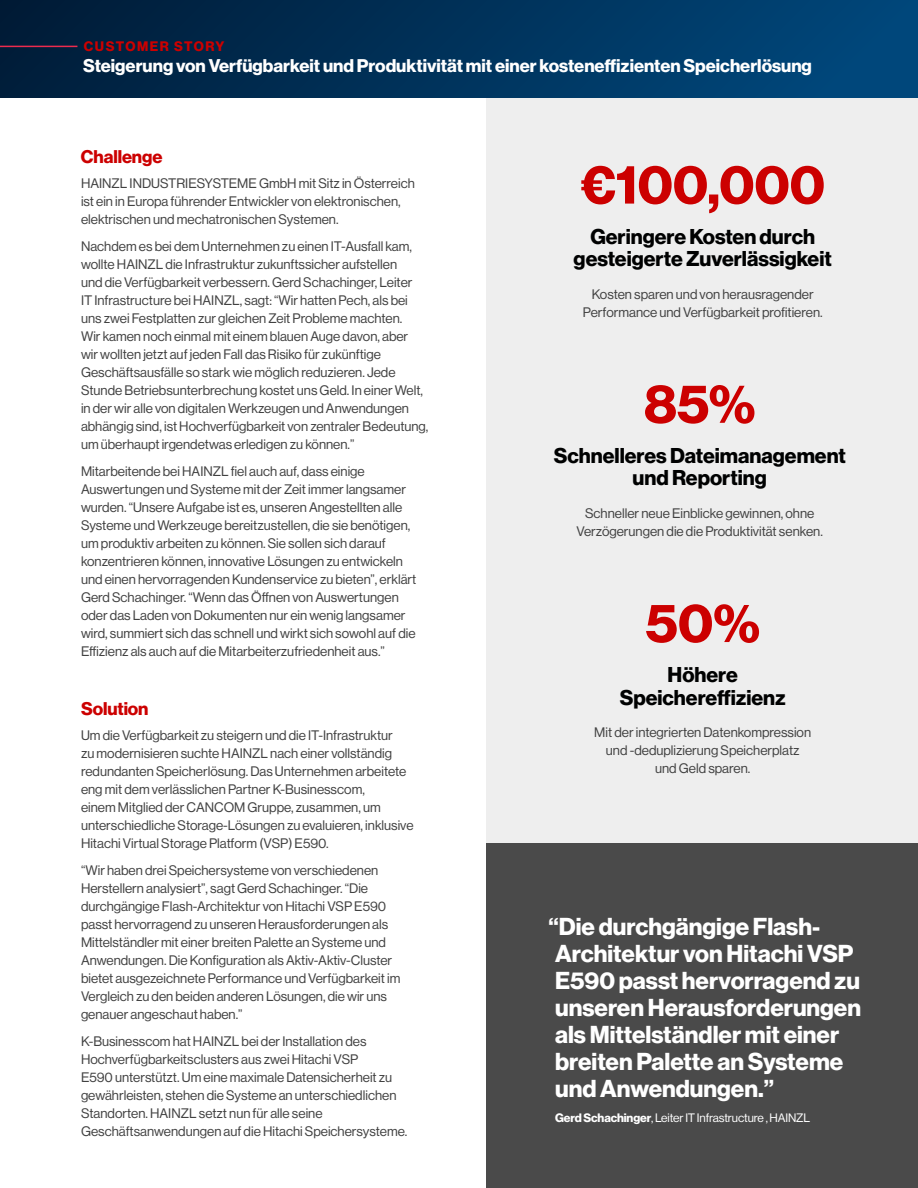
<style>
.page{position:relative;width:918px;height:1188px;background:#fff}
.page>*{position:absolute;margin:0;border:0;box-sizing:border-box;transform-origin:0 0}
.t1{font:54px "N Haas Grotesk DS Pro 75 Bd";color:#c00}
.t2{font:24px/27px "N Haas Grotesk DS Pro 75 Bd";color:#fff}
.t3{font:21px/22.5px "N Haas Grotesk DS Pro 75 Bd";color:#000101;text-align:center}
.t4{font:18px "N Haas Grotesk DS Pro 75 Bd";color:#fff}
.t5{font:18px "N Haas Grotesk DS Pro 75 Bd";letter-spacing:-.005em;color:#c00}
.t6{font:13.5px/18px "N Haas Grotesk DS Pro 55 Rg";color:#414141}
.t7{font:13.5px "N Haas Grotesk DS Pro 75 Bd";letter-spacing:.115em;color:#c00}
.t8{font:12px "N Haas Grotesk DS Pro 55 Rg";letter-spacing:-.01em;color:#fff}
.s1{font-family:"N Haas Grotesk DS Pro 75 Bd"}
</style>
<div class="page">
<div style="left:0;top:0;width:918px;height:98px;background:linear-gradient(to right,#001c38,#00497e)"></div>
<hr style="left:0;top:46px;width:77px;height:1px;background:#ed2b4e">
<div style="left:486px;top:98px;width:432px;height:745px;background:#eee"></div>
<div style="left:486px;top:843px;width:432px;height:345px;background:#4a4a4a"></div>
<p class="t7" style="left:84px;top:38px;width:142px">CUSTOMER STORY</p>
<h3 class="t4" style="left:83px;top:55px;width:730px">Steigerung von Verfügbarkeit und Produktivität mit einer kosteneffizienten Speicherlösung</h3>
<h3 class="t5" style="left:81px;top:146px;width:83px">Challenge</h3>
<p class="t6" style="left:81px;top:174px;width:335px">HAINZL INDUSTRIESYSTEME GmbH mit Sitz in Österreich ist ein in Europa führender Entwickler von elektronischen, elektrischen und mechatronischen Systemen.</p>
<p class="t6" style="left:81px;top:237px;width:349px">Nachdem es bei dem Unternehmen zu einen IT-Ausfall kam, wollte HAINZL die Infrastruktur zukunftssicher aufstellen<br>und die Verfügbarkeit verbessern. Gerd Schachinger, Leiter<br>IT Infrastructure bei HAINZL, sagt: “Wir hatten Pech, als bei uns zwei Festplatten zur gleichen Zeit Probleme machten.<br>Wir kamen noch einmal mit einem blauen Auge davon, aber wir wollten jetzt auf jeden Fall das Risiko für zukünftige Geschäftsausfälle so stark wie möglich reduzieren. Jede Stunde Betriebsunterbrechung kostet uns Geld. In einer Welt, in der wir alle von digitalen Werkzeugen und Anwendungen abhängig sind, ist Hochverfügbarkeit von zentraler Bedeutung, um überhaupt irgendetwas erledigen zu können.”</p>
<p class="t6" style="left:81px;top:463px;width:337px">Mitarbeitende bei HAINZL fiel auch auf, dass einige Auswertungen und Systeme mit der Zeit immer langsamer wurden. “Unsere Aufgabe ist es, unseren Angestellten alle Systeme und Werkzeuge bereitzustellen, die sie benötigen, um produktiv arbeiten zu können. Sie sollen sich darauf konzentrieren können, innovative Lösungen zu entwickeln und einen hervorragenden Kundenservice zu bieten”, erklärt Gerd Schachinger. “Wenn das Öffnen von Auswertungen oder das Laden von Dokumenten nur ein wenig langsamer wird, summiert sich das schnell und wirkt sich sowohl auf die Effizienz als auch auf die Mitarbeiterzufriedenheit aus.”</p>
<h3 class="t5" style="left:81px;top:698px;width:69px">Solution</h3>
<p class="t6" style="left:81px;top:726px;width:334px">Um die Verfügbarkeit zu steigern und die IT-Infrastruktur<br>zu modernisieren suchte HAINZL nach einer vollständig redundanten Speicherlösung. Das Unternehmen arbeitete eng mit dem verlässlichen Partner K-Businesscom,<br>einem Mitglied der CANCOM Gruppe, zusammen, um unterschiedliche Storage-Lösungen zu evaluieren, inklusive Hitachi Virtual Storage Platform (VSP) E590.</p>
<p class="t6" style="left:81px;top:861px;width:321px">“Wir haben drei Speichersysteme von verschiedenen Herstellern analysiert”, sagt Gerd Schachinger. “Die durchgängige Flash-Architektur von Hitachi VSP E590 passt hervorragend zu unseren Herausforderungen als Mittelständler mit einer breiten Palette an Systeme und Anwendungen. Die Konfiguration als Aktiv-Aktiv-Cluster bietet ausgezeichnete Performance und Verfügbarkeit im Vergleich zu den beiden anderen Lösungen, die wir uns genauer angeschaut haben.”</p>
<p class="t6" style="left:81px;top:1033px;width:328px">K-Businesscom hat HAINZL bei der Installation des Hochverfügbarkeitsclusters aus zwei Hitachi VSP<br>E590 unterstützt. Um eine maximale Datensicherheit zu gewährleisten, stehen die Systeme an unterschiedlichen Standorten. HAINZL setzt nun für alle seine Geschäftsanwendungen auf die Hitachi Speichersysteme.</p>
<h1 class="t1" style="left:581px;top:153px;width:246px">€100,000</h1>
<h3 class="t3" style="left:574px;top:225px;width:260px">Geringere Kosten durch gesteigerte Zuverlässigkeit</h3>
<p class="t6" style="left:583px;top:285px;width:241px;text-align:center">Kosten sparen und von herausragender<br>Performance und Verfügbarkeit profitieren.</p>
<h1 class="t1" style="left:644px;top:372px;width:113px">85%</h1>
<h3 class="t3" style="left:554px;top:444px;width:294px">Schnelleres Dateimanagement und Reporting</h3>
<p class="t6" style="left:577px;top:505px;width:248px;text-align:center">Schneller neue Einblicke gewinnen, ohne<br>Verzögerungen die die Produktivität senken.</p>
<h1 class="t1" style="left:645px;top:592px;width:116px">50%</h1>
<h3 class="t3" style="left:620px;top:664px;width:168px">Höhere<br>Speichereffizienz</h3>
<p class="t6" style="left:594px;top:724px;width:218px;text-align:center">Mit der integrierten Datenkompression und -deduplizierung Speicherplatz und Geld sparen.</p>
<h2 class="t2" style="left:549px;top:913px;width:314px">“Die durchgängige Flash-<br>Architektur von Hitachi VSP<br>E590 passt hervorragend zu unseren Herausforderungen als Mittelständler mit einer breiten Palette an Systeme und Anwendungen.”</h2>
<p class="t8" style="left:555px;top:1111px;width:257px"><span class="s1">Gerd Schachinger</span>, Leiter IT Infrastructure , HAINZL</p>
</div>
